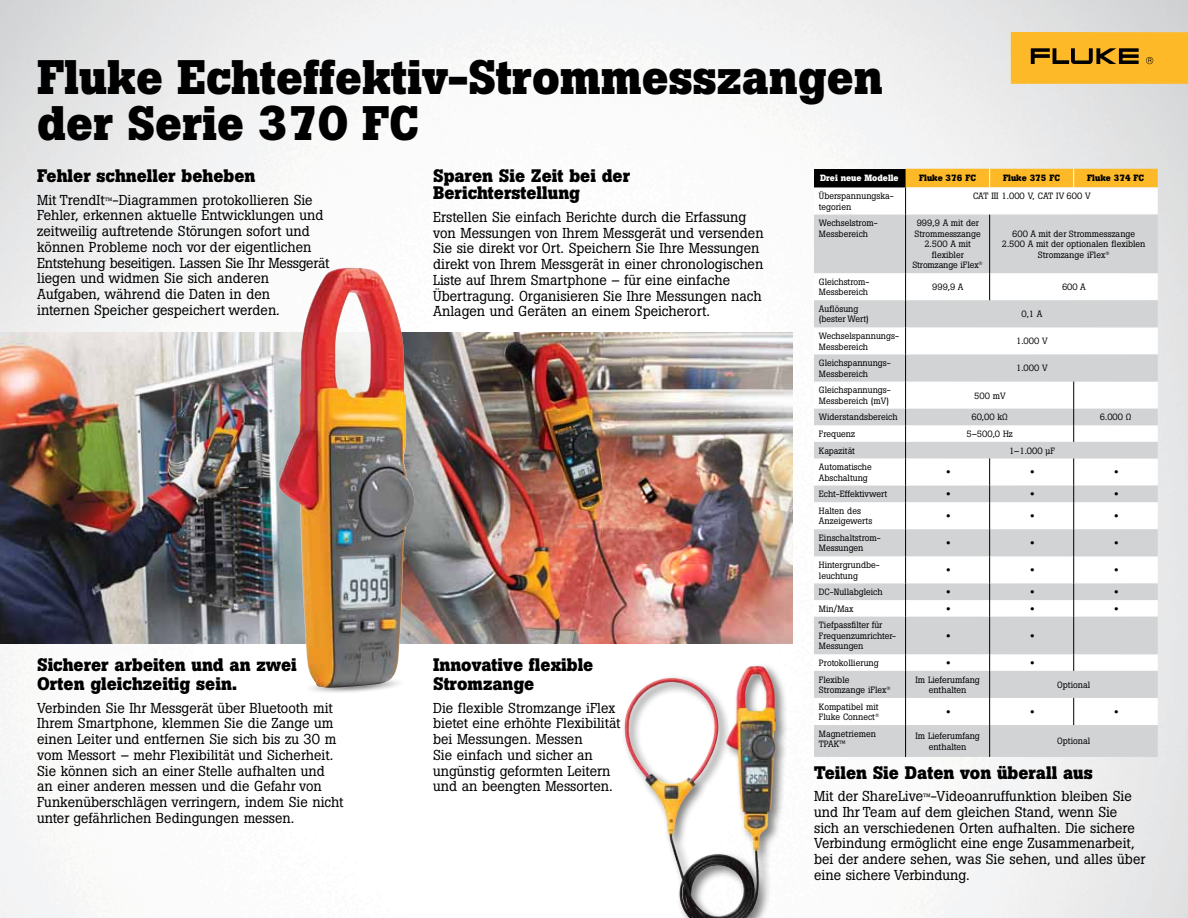
<style>
.page{position:relative;width:1188px;height:918px;background:#fff}
.page>*{position:absolute;margin:0;border:0;box-sizing:border-box;transform-origin:0 0}
.t1{font:700 48px/46.2px "Boton Pro";color:#000}
.t2{font:700 18px/19.5px "Boton Pro";color:#000}
.t3{font:14.25px/15.8px "Boton Pro";color:#000}
.t4{font:9px/10.5px "Boton Pro";color:#000}
.t5{font:700 9px "Boton Pro";color:#000}
.t6{font:500 expanded 9px "Helvetica Neue LT Std";color:#000}
.t7{font:700 9px "Boton Pro";color:#fff}
.s1{font-size:10.5px}
</style>
<div class="page">
<img style="left:0;top:0;width:1188px;height:918px">
<img style="left:303px;top:688px;width:104px;height:10px">
<img style="left:415px;top:333px;width:377px;height:310px">
<img style="left:0;top:333px;width:278px;height:310px">
<img style="left:278px;top:268px;width:137px;height:420px">
<div style="left:622px;top:663px;width:167px;height:255px;background:#000;opacity:.5"></div>
<img style="left:623px;top:666px;width:153px;height:252px">
<div style="left:814px;top:169px;width:92px;height:18px;background:#000"></div>
<div style="left:814px;top:215px;width:344px;height:58px;background:#d1d3d4"></div>
<hr style="left:905px;top:215px;width:1px;height:58px;background:#000">
<hr style="left:989px;top:215px;width:1px;height:58px;background:#000">
<svg style="left:814px;top:273px;width:344px;height:484px"></svg>
<hr style="left:989px;top:725px;width:1px;height:32px;background:#000">
<svg style="left:905px;top:169px;width:253px;height:46px"></svg>
<div style="left:1011px;top:32px;width:177px;height:52px;background:#fdb927"></div>
<svg style="left:1031px;top:48px;width:108px;height:16px"></svg>
<svg style="left:1146px;top:57px;width:7px;height:7px"></svg>
<h1 class="t1" style="left:37px;top:54px;width:847px">Fluke Echteffektiv-Strommesszangen der Serie 370 FC</h1>
<p class="t2" style="left:37px;top:166px;width:220px">Fehler schneller beheben</p>
<p class="t3" style="left:37px;top:192px;width:294px">Mit TrendIt<span class="s1">™</span>-Diagrammen protokollieren Sie Fehler, erkennen aktuelle Entwicklungen und zeitweilig auftretende Störungen sofort und können Probleme noch vor der eigentlichen Entstehung beseitigen. Lassen Sie Ihr Messgerät liegen und widmen Sie sich anderen Aufgaben, während die Daten in den<br>internen Speicher gespeichert werden.</p>
<p class="t2" style="left:37px;top:655px;width:261px">Sicherer arbeiten und an zwei<br>Orten gleichzeitig sein.</p>
<p class="t3" style="left:37px;top:700px;width:308px">Verbinden Sie Ihr Messgerät über Bluetooth mit Ihrem Smartphone, klemmen Sie die Zange um einen Leiter und entfernen Sie sich bis zu 30 m vom Messort – mehr Flexibilität und Sicherheit.<br>Sie können sich an einer Stelle aufhalten und an einer anderen messen und die Gefahr von Funkenüberschlägen verringern, indem Sie nicht unter gefährlichen Bedingungen messen.</p>
<p class="t2" style="left:433px;top:167px;width:199px;line-height:17.2px">Sparen Sie Zeit bei der<br>Berichterstellung</p>
<p class="t3" style="left:433px;top:209px;width:332px">Erstellen Sie einfach Berichte durch die Erfassung von Messungen von Ihrem Messgerät und versenden Sie sie direkt vor Ort. Speichern Sie Ihre Messungen direkt von Ihrem Messgerät in einer chronologischen Liste auf Ihrem Smartphone – für eine einfache Übertragung. Organisieren Sie Ihre Messungen nach Anlagen und Geräten an einem Speicherort.</p>
<p class="t2" style="left:433px;top:655px;width:162px">Innovative flexible<br>Stromzange</p>
<p class="t3" style="left:433px;top:700px;width:189px">Die flexible Stromzange iFlex bietet eine erhöhte Flexibilität bei Messungen. Messen<br>Sie einfach und sicher an ungünstig geformten Leitern und an beengten Messorten.</p>
<p class="t7" style="left:820px;top:172px;width:80px">Drei neue Modelle</p>
<p class="t5" style="left:919px;top:172px;width:58px">Fluke 376 FC</p>
<p class="t5" style="left:1003px;top:172px;width:58px">Fluke 375 FC</p>
<p class="t5" style="left:1087px;top:172px;width:58px">Fluke 374 FC</p>
<p class="t4" style="left:819px;top:191px;width:76px">Überspannungska&shy;tegorien</p>
<p class="t4" style="left:973px;top:191px;width:119px">CAT III 1.000 V, CAT IV 600 V</p>
<p class="t4" style="left:819px;top:218px;width:60px">Wechselstrom-<br>Messbereich</p>
<p class="t4" style="left:912px;top:218px;width:72px;text-align:center">999,9 A mit der<br>Strommesszange<br>2.500 A mit flexibler<br>Stromzange iFlex<sup>®</sup></p>
<p class="t4" style="left:1002px;top:228px;width:145px;text-align:center">600 A mit der Strommesszange<br>2.500 A mit der optionalen flexiblen<br>Stromzange iFlex<sup>®</sup></p>
<p class="t4" style="left:819px;top:276px;width:52px">Gleichstrom-<br>Messbereich</p>
<p class="t4" style="left:932px;top:282px;width:33px">999,9 A</p>
<p class="t4" style="left:1062px;top:282px;width:25px">600 A</p>
<p class="t4" style="left:819px;top:304px;width:51px">Auflösung (bester Wert)</p>
<p class="t4" style="left:1021px;top:309px;width:22px">0,1 A</p>
<p class="t4" style="left:819px;top:331px;width:82px">Wechselspannungs-<br>Messbereich</p>
<p class="t4" style="left:1016px;top:336px;width:33px">1.000 V</p>
<p class="t4" style="left:819px;top:358px;width:73px">Gleichspannungs-<br>Messbereich</p>
<p class="t4" style="left:1016px;top:363px;width:33px">1.000 V</p>
<p class="t4" style="left:819px;top:385px;width:73px">Gleichspannungs-<br>Messbereich (mV)</p>
<p class="t4" style="left:974px;top:390px;width:33px">500 mV</p>
<p class="t4" style="left:819px;top:412px;width:80px">Widerstandsbereich</p>
<p class="t4" style="left:971px;top:412px;width:38px">60,00 kΩ</p>
<p class="t4" style="left:1100px;top:412px;width:33px">6.000 Ω</p>
<p class="t4" style="left:819px;top:429px;width:38px">Frequenz</p>
<p class="t4" style="left:966px;top:429px;width:48px">5–500,0 Hz</p>
<p class="t4" style="left:819px;top:445px;width:38px">Kapazität</p>
<p class="t4" style="left:1009px;top:445px;width:47px">1–1.000 μF</p>
<p class="t4" style="left:819px;top:462px;width:54px">Automatische<br>Abschaltung</p>
<p class="t6" style="left:946px;top:466px;width:6px">•</p>
<p class="t6" style="left:1030px;top:466px;width:6px">•</p>
<p class="t6" style="left:1114px;top:466px;width:6px">•</p>
<p class="t4" style="left:819px;top:489px;width:70px">Echt-Effektivwert</p>
<p class="t6" style="left:946px;top:488px;width:6px">•</p>
<p class="t6" style="left:1030px;top:488px;width:6px">•</p>
<p class="t6" style="left:1114px;top:488px;width:6px">•</p>
<p class="t4" style="left:819px;top:506px;width:55px">Halten des<br>Anzeigewerts</p>
<p class="t6" style="left:946px;top:510px;width:6px">•</p>
<p class="t6" style="left:1030px;top:510px;width:6px">•</p>
<p class="t6" style="left:1114px;top:510px;width:6px">•</p>
<p class="t4" style="left:819px;top:533px;width:63px">Einschaltstrom-<br>Messungen</p>
<p class="t6" style="left:946px;top:537px;width:6px">•</p>
<p class="t6" style="left:1030px;top:537px;width:6px">•</p>
<p class="t6" style="left:1114px;top:537px;width:6px">•</p>
<p class="t4" style="left:819px;top:560px;width:62px">Hintergrundbe&shy;leuchtung</p>
<p class="t6" style="left:946px;top:564px;width:6px">•</p>
<p class="t6" style="left:1030px;top:564px;width:6px">•</p>
<p class="t6" style="left:1114px;top:564px;width:6px">•</p>
<p class="t4" style="left:819px;top:587px;width:65px">DC-Nullabgleich</p>
<p class="t6" style="left:946px;top:586px;width:6px">•</p>
<p class="t6" style="left:1030px;top:586px;width:6px">•</p>
<p class="t6" style="left:1114px;top:586px;width:6px">•</p>
<p class="t4" style="left:819px;top:603px;width:36px">Min/Max</p>
<p class="t6" style="left:946px;top:603px;width:6px">•</p>
<p class="t6" style="left:1030px;top:603px;width:6px">•</p>
<p class="t6" style="left:1114px;top:603px;width:6px">•</p>
<p class="t4" style="left:819px;top:620px;width:79px">Tiefpassfilter für<br>Frequenzumrichter-<br>Messungen</p>
<p class="t6" style="left:946px;top:630px;width:6px">•</p>
<p class="t6" style="left:1030px;top:630px;width:6px">•</p>
<p class="t4" style="left:819px;top:658px;width:61px">Protokollierung</p>
<p class="t6" style="left:946px;top:657px;width:6px">•</p>
<p class="t6" style="left:1030px;top:657px;width:6px">•</p>
<p class="t4" style="left:819px;top:674px;width:73px">Flexible<br>Stromzange iFlex<sup>®</sup></p>
<p class="t4" style="left:915px;top:674px;width:66px;text-align:center">Im Lieferumfang enthalten</p>
<p class="t4" style="left:1057px;top:679px;width:35px">Optional</p>
<p class="t4" style="left:819px;top:701px;width:62px">Kompatibel mit<br>Fluke Connect<sup>®</sup></p>
<p class="t6" style="left:946px;top:706px;width:6px">•</p>
<p class="t6" style="left:1030px;top:706px;width:6px">•</p>
<p class="t6" style="left:1114px;top:706px;width:6px">•</p>
<p class="t4" style="left:819px;top:728px;width:59px">Magnetriemen<br>TPAK™</p>
<p class="t4" style="left:915px;top:731px;width:66px;text-align:center">Im Lieferumfang enthalten</p>
<p class="t4" style="left:1057px;top:736px;width:35px">Optional</p>
<p class="t2" style="left:814px;top:763px;width:280px">Teilen Sie Daten von überall aus</p>
<p class="t3" style="left:814px;top:788px;width:333px">Mit der ShareLive<span class="s1">™</span>-Videoanruffunktion bleiben Sie und Ihr Team auf dem gleichen Stand, wenn Sie sich an verschiedenen Orten aufhalten. Die sichere Verbindung ermöglicht eine enge Zusammenarbeit, bei der andere sehen, was Sie sehen, und alles über eine sichere Verbindung.</p>
</div>
